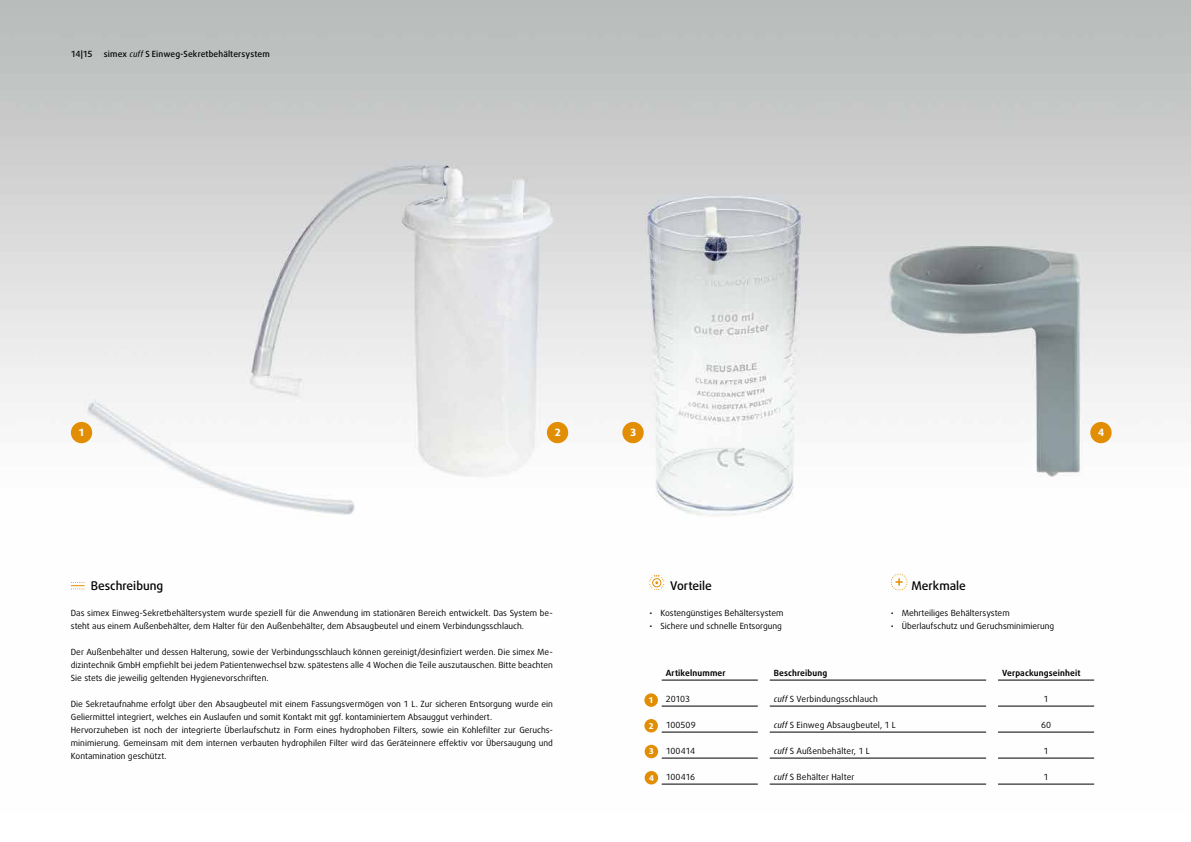
<style>
.page{position:relative;width:1191px;height:842px;background:#fff}
.page>*{position:absolute;margin:0;border:0;box-sizing:border-box;transform-origin:0 0}
.t1{font:500 12px "Daxline Pro";color:#000}
.t2{font:800 10px "Daxline Pro";color:#fff}
.t3{font:8.5px/13px "Daxline Pro";color:#000}
.t4{font:700 8.5px "Daxline Pro";letter-spacing:.015em;color:#000}
.t5{font:500 8.5px "Daxline Pro";letter-spacing:.015em;color:#000}
.t6{font:800 8px "Daxline Pro";color:#fff}
.s1{font-family:"Dax";font-weight:400;font-style:italic}
.s2{font-family:"Dax";font-style:italic}
</style>
<div class="page">
<img style="left:0;top:0;width:1191px;height:785px">
<svg style="left:71px;top:582px;width:14px;height:7px"></svg>
<svg style="left:649px;top:575px;width:15px;height:15px"></svg>
<div style="left:644px;top:693px;width:14px;height:14px;background:#e28e04;border-radius:50%"></div>
<hr style="left:661px;top:680px;width:97px;height:1px;background:#000">
<hr style="left:769px;top:680px;width:217px;height:1px;background:#000">
<hr style="left:998px;top:680px;width:96px;height:1px;background:#000">
<hr style="left:661px;top:706px;width:97px;height:1px;background:#000">
<hr style="left:769px;top:706px;width:217px;height:1px;background:#000">
<hr style="left:998px;top:706px;width:96px;height:1px;background:#000">
<hr style="left:661px;top:732px;width:97px;height:1px;background:#000">
<hr style="left:769px;top:732px;width:217px;height:1px;background:#000">
<hr style="left:998px;top:732px;width:96px;height:1px;background:#000">
<hr style="left:661px;top:758px;width:97px;height:1px;background:#000">
<hr style="left:769px;top:758px;width:217px;height:1px;background:#000">
<hr style="left:998px;top:758px;width:96px;height:1px;background:#000">
<hr style="left:661px;top:784px;width:97px;height:1px;background:#000">
<hr style="left:769px;top:784px;width:217px;height:1px;background:#000">
<hr style="left:998px;top:784px;width:96px;height:1px;background:#000">
<div style="left:644px;top:719px;width:14px;height:13px;background:#e28e04;border-radius:50%"></div>
<svg style="left:890px;top:574px;width:17px;height:16px"></svg>
<div style="left:644px;top:745px;width:14px;height:13px;background:#e28e04;border-radius:50%"></div>
<div style="left:644px;top:771px;width:14px;height:13px;background:#e28e04;border-radius:50%"></div>
<div style="left:71px;top:422px;width:21px;height:21px;background:#e28e04;border-radius:50%"></div>
<div style="left:547px;top:422px;width:21px;height:21px;background:#e28e04;border-radius:50%"></div>
<div style="left:622px;top:422px;width:21px;height:21px;background:#e28e04;border-radius:50%"></div>
<div style="left:1090px;top:422px;width:21px;height:21px;background:#e28e04;border-radius:50%"></div>
<p class="t5" style="left:71px;top:48px;width:23px">14|15</p>
<p class="t5" style="left:104px;top:48px;width:167px">simex <span class="s1">cuff</span> S Einweg-Sekretbehältersystem</p>
<p class="t2" style="left:79px;top:426px;width:6px">1</p>
<p class="t2" style="left:555px;top:426px;width:7px">2</p>
<p class="t2" style="left:630px;top:426px;width:7px">3</p>
<p class="t2" style="left:1098px;top:426px;width:7px">4</p>
<h1 class="t1" style="left:91px;top:577px;width:74px">Beschreibung</h1>
<h1 class="t1" style="left:670px;top:577px;width:43px">Vorteile</h1>
<p class="t3" style="left:649px;top:606px;width:136px">• Kostengünstiges Behältersystem</p>
<p class="t3" style="left:649px;top:619px;width:134px">• Sichere und schnelle Entsorgung</p>
<h1 class="t1" style="left:911px;top:577px;width:56px">Merkmale</h1>
<p class="t3" style="left:890px;top:606px;width:121px">• Mehrteiliges Behältersystem</p>
<p class="t3" style="left:890px;top:619px;width:165px">• Überlaufschutz und Geruchsminimierung</p>
<p class="t3" style="left:71px;top:606px;width:483px">Das simex Einweg-Sekretbehältersystem wurde speziell für die Anwendung im stationären Bereich entwickelt. Das System be&shy;steht aus einem Außenbehälter, dem Halter für den Außenbehälter, dem Absaugbeutel und einem Verbindungsschlauch.</p>
<p class="t3" style="left:71px;top:645px;width:483px;text-align:justify">Der Außenbehälter und dessen Halterung, sowie der Verbindungsschlauch können gereinigt/desinfiziert werden. Die simex Me&shy;dizintechnik GmbH empfiehlt bei jedem Patientenwechsel bzw. spätestens alle 4 Wochen die Teile auszutauschen. Bitte beachten Sie stets die jeweilig geltenden Hygienevorschriften.</p>
<p class="t3" style="left:71px;top:697px;width:483px">Die Sekretaufnahme erfolgt über den Absaugbeutel mit einem Fassungsvermögen von 1 L. Zur sicheren Entsorgung wurde ein Geliermittel integriert, welches ein Auslaufen und somit Kontakt mit ggf. kontaminiertem Absauggut verhindert.<br>Hervorzuheben ist noch der integrierte Überlaufschutz in Form eines hydrophoben Filters, sowie ein Kohlefilter zur Geruchs&shy;minimierung. Gemeinsam mit dem internen verbauten hydrophilen Filter wird das Geräteinnere effektiv vor Übersaugung und Kontamination geschützt.</p>
<p class="t4" style="left:665px;top:667px;width:62px">Artikelnummer</p>
<p class="t4" style="left:773px;top:667px;width:55px">Beschreibung</p>
<p class="t4" style="left:1002px;top:667px;width:80px">Verpackungseinheit</p>
<p class="t3" style="left:665px;top:693px;width:26px">20103</p>
<p class="t3" style="left:773px;top:693px;width:106px"><span class="s2">cuff</span> S Verbindungsschlauch</p>
<p class="t3" style="left:1043px;top:693px;width:7px">1</p>
<p class="t3" style="left:665px;top:719px;width:31px">100509</p>
<p class="t3" style="left:773px;top:719px;width:124px"><span class="s2">cuff</span> S Einweg Absaugbeutel, 1 L</p>
<p class="t3" style="left:1041px;top:719px;width:12px">60</p>
<p class="t3" style="left:665px;top:745px;width:31px">100414</p>
<p class="t3" style="left:773px;top:745px;width:97px"><span class="s2">cuff</span> S Außenbehälter, 1 L</p>
<p class="t3" style="left:1043px;top:745px;width:7px">1</p>
<p class="t3" style="left:665px;top:771px;width:31px">100416</p>
<p class="t3" style="left:773px;top:771px;width:82px"><span class="s2">cuff</span> S Behälter Halter</p>
<p class="t3" style="left:1043px;top:771px;width:7px">1</p>
<p class="t6" style="left:649px;top:695px;width:5px">1</p>
<p class="t6" style="left:649px;top:720px;width:6px">2</p>
<p class="t6" style="left:649px;top:746px;width:6px">3</p>
<p class="t6" style="left:649px;top:772px;width:6px">4</p>
</div>
